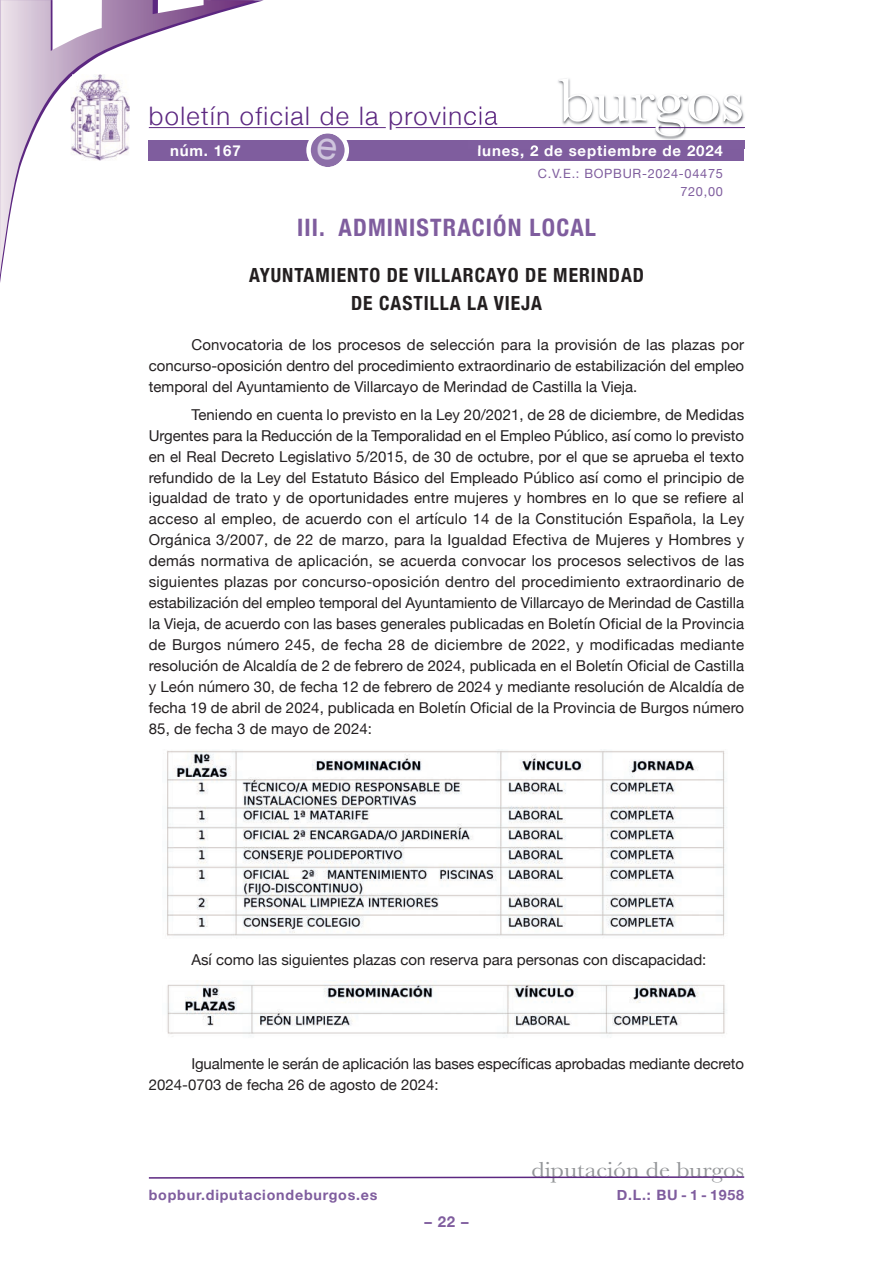
<style>
.page{position:relative;width:893px;height:1263px;background:#fff}
.page>*{position:absolute;margin:0;border:0;box-sizing:border-box;transform-origin:0 0}
.t1{font:63px "Baskerville";letter-spacing:-.01em;color:#fff;scale:1.12 1}
.t2{font:300 25.5px "Helvetica Neue";letter-spacing:.055em;color:#5c2781}
.t3{font:700 condensed 24px "Helvetica Neue";letter-spacing:.05em;color:#7f5d9e}
.t4{font:22.5px "Baskerville";color:#939598;scale:1.12 1}
.t5{font:700 condensed 19.5px/27.6px "Helvetica Neue";letter-spacing:.05em;color:#231f20;text-align:center}
.t6{font:15px/21px "Helvetica Neue";color:#231f20;text-align:justify}
.t7{font:700 15px "Helvetica Neue";letter-spacing:.055em;color:#fff}
.t8{font:700 15px "Helvetica Neue";color:#7f5d9e}
.t9{font:700 14.25px "Helvetica Neue";letter-spacing:.055em;color:#7f5d9e}
.t10{font:12.75px/17.9px "Helvetica Neue";letter-spacing:.055em;color:#7f5d9e;text-align:right}
</style>
<div class="page">
<hr style="left:396px;top:127px;width:348px;height:1px;background:#5c2781">
<hr style="left:149px;top:127px;width:237px;height:1px;background:#5c2781">
<svg style="left:0;top:0;width:255px;height:275px"></svg>
<div style="left:149px;top:140px;width:595px;height:20px;background:#7f5d9e"></div>
<svg style="left:148px;top:1176px;width:597px;height:3px"></svg>
<img style="left:468px;top:78px;width:277px;height:71px">
<img style="left:468px;top:127px;width:191px;height:1px">
<img style="left:468px;top:140px;width:276px;height:9px">
<img style="left:478px;top:145px;width:60px;height:4px">
<hr style="left:659px;top:127px;width:85px;height:1px;background:#5c2781">
<img style="left:71px;top:74px;width:59px;height:87px">
<img style="left:167px;top:750px;width:558px;height:186px">
<img style="left:167px;top:981px;width:558px;height:55px">
<svg style="left:306px;top:133px;width:43px;height:34px"></svg>
<h2 class="t2" style="left:149px;top:100px;width:350px">boletín oficial de la provincia</h2>
<h1 class="t1" style="left:558px;top:64px;width:168px">burgos</h1>
<p class="t7" style="left:170px;top:141px;width:72px">núm. 167</p>
<p class="t7" style="left:478px;top:141px;width:247px">lunes, 2 de septiembre de 2024</p>
<p class="t10" style="left:538px;top:165px;width:186px">C.V.E.: BOPBUR-2024-04475<br>720,00</p>
<h3 class="t3" style="left:297px;top:213px;width:300px">III. ADMINISTRACIÓN LOCAL</h3>
<h3 class="t5" style="left:249px;top:261px;width:396px">AYUNTAMIENTO DE VILLARCAYO DE MERINDAD<br>DE CASTILLA LA VIEJA</h3>
<p class="t6" style="left:149px;top:334px;width:597px;text-indent:43px">Convocatoria de los procesos de selección para la provisión de las plazas por concurso-oposición dentro del procedimiento extraordinario de estabilización del empleo temporal del Ayuntamiento de Villarcayo de Merindad de Castilla la Vieja.</p>
<p class="t6" style="left:149px;top:403px;width:597px;text-indent:43px">Teniendo en cuenta lo previsto en la Ley 20/2021, de 28 de diciembre, de Medidas Urgentes para la Reducción de la Temporalidad en el Empleo Público, así como lo previsto en el Real Decreto Legislativo 5/2015, de 30 de octubre, por el que se aprueba el texto refundido de la Ley del Estatuto Básico del Empleado Público así como el principio de igualdad de trato y de oportunidades entre mujeres y hombres en lo que se refiere al acceso al empleo, de acuerdo con el artículo 14 de la Constitución Española, la Ley Orgánica 3/2007, de 22 de marzo, para la Igualdad Efectiva de Mujeres y Hombres y demás normativa de aplicación, se acuerda convocar los procesos selectivos de las siguientes plazas por concurso-oposición dentro del procedimiento extraordinario de estabilización del empleo temporal del Ayuntamiento de Villarcayo de Merindad de Castilla la Vieja, de acuerdo con las bases generales publicadas en Boletín Oficial de la Provincia de Burgos número 245, de fecha 28 de diciembre de 2022, y modificadas mediante resolución de Alcaldía de 2 de febrero de 2024, publicada en el Boletín Oficial de Castilla y León número 30, de fecha 12 de febrero de 2024 y mediante resolución de Alcaldía de fecha 19 de abril de 2024, publicada en Boletín Oficial de la Provincia de Burgos número 85, de fecha 3 de mayo de 2024:</p>
<p class="t6" style="left:191px;top:949px;width:517px">Así como las siguientes plazas con reserva para personas con discapacidad:</p>
<p class="t6" style="left:149px;top:1052px;width:597px;text-indent:43px">Igualmente le serán de aplicación las bases específicas aprobadas mediante decreto<br>2024-0703 de fecha 26 de agosto de 2024:</p>
<h3 class="t4" style="left:531px;top:1157px;width:191px">diputación de burgos</h3>
<p class="t9" style="left:149px;top:1186px;width:230px">bopbur.diputaciondeburgos.es</p>
<p class="t9" style="left:617px;top:1186px;width:129px">D.L.: BU - 1 - 1958</p>
<p class="t8" style="left:424px;top:1212px;width:46px">– 22 –</p>
</div>
